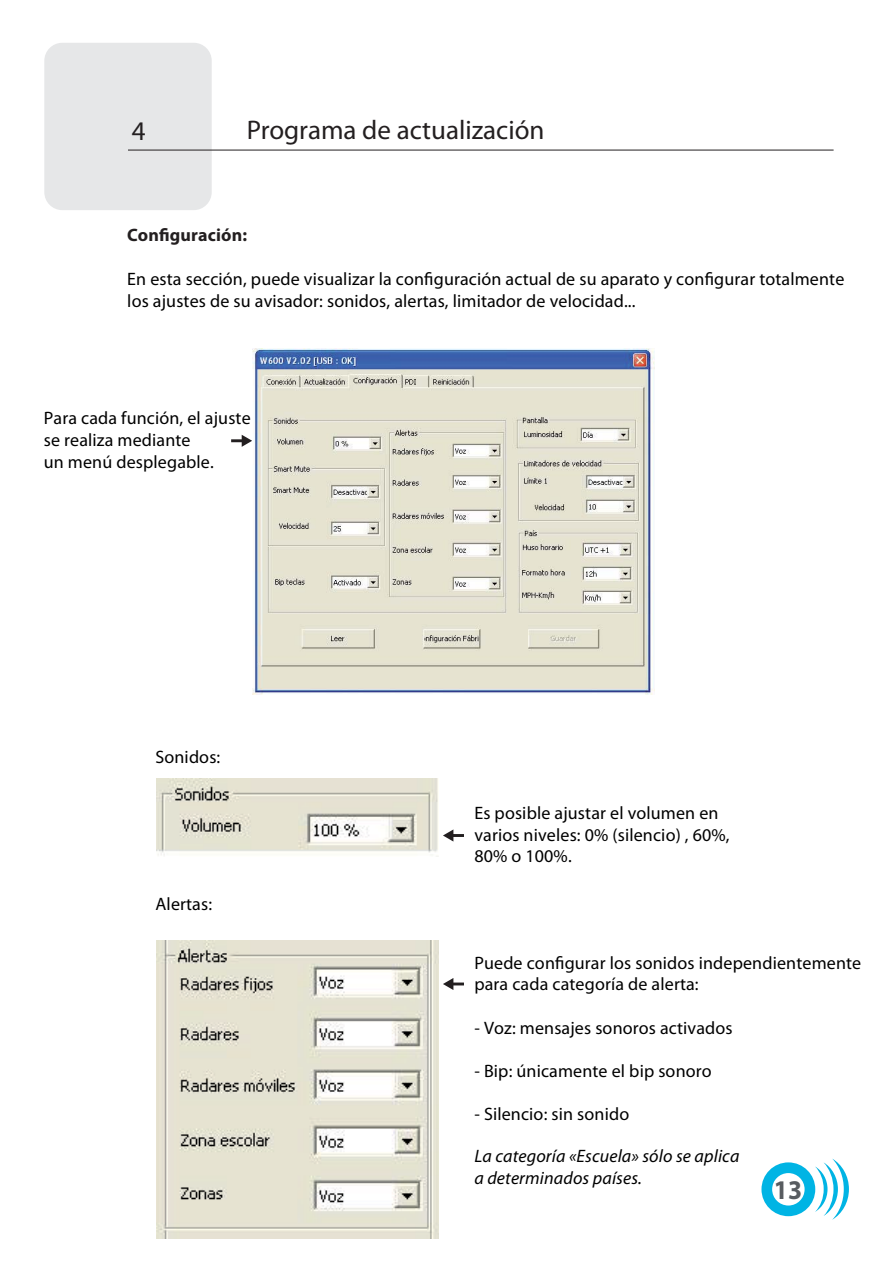
<style>
.page{position:relative;width:893px;height:1263px;background:#fff}
.page>*{position:absolute;margin:0;border:0;box-sizing:border-box;transform-origin:0 0}
.t1{font:700 27.15px "Myriad Pro";color:#585c60;scale:.94 1}
.t2{font:27px "Myriad Pro";color:#231f20}
.t3{font:18px/21.6px "Myriad Pro";letter-spacing:.01em;color:#000}
.t4{font:italic 18px/21.6px "Myriad Pro";letter-spacing:.01em;color:#000}
.t5{font:700 18px "Myriad Pro";letter-spacing:.01em;color:#231f20}
</style>
<div class="page">
<svg style="left:761px;top:1159px;width:88px;height:61px"></svg>
<div style="left:44px;top:43px;width:168px;height:167px;background:#e6e7e8;border-radius:18px"></div>
<svg style="left:231px;top:435px;width:21px;height:12px"></svg>
<svg style="left:443px;top:829px;width:21px;height:13px"></svg>
<svg style="left:443px;top:978px;width:21px;height:12px"></svg>
<img style="left:156px;top:778px;width:282px;height:79px">
<img style="left:156px;top:940px;width:282px;height:299px">
<img style="left:252px;top:349px;width:402px;height:345px">
<h2 class="t2" style="left:132px;top:121px;width:15px">4</h2>
<h2 class="t2" style="left:247px;top:119px;width:299px">Programa de actualización</h2>
<p class="t5" style="left:127px;top:228px;width:121px">Configuración:</p>
<p class="t3" style="left:127px;top:270px;width:718px">En esta sección, puede visualizar la configuración actual de su aparato y configurar totalmente los ajustes de su avisador: sonidos, alertas, limitador de velocidad...</p>
<p class="t3" style="left:44px;top:409px;width:208px">Para cada función, el ajuste se realiza mediante<br>un menú desplegable.</p>
<p class="t3" style="left:155px;top:748px;width:66px">Sonidos:</p>
<p class="t3" style="left:155px;top:895px;width:58px">Alertas:</p>
<p class="t3" style="left:474px;top:803px;width:257px">Es posible ajustar el volumen en varios niveles: 0% (silencio) , 60%,<br>80% o 100%.</p>
<p class="t3" style="left:474px;top:953px;width:388px">Puede configurar los sonidos independientemente para cada categoría de alerta:</p>
<p class="t3" style="left:474px;top:1018px;width:260px">- Voz: mensajes sonoros activados</p>
<p class="t3" style="left:474px;top:1061px;width:239px">- Bip: únicamente el bip sonoro</p>
<p class="t3" style="left:474px;top:1104px;width:156px">- Silencio: sin sonido</p>
<p class="t4" style="left:474px;top:1147px;width:267px">La categoría «Escuela» sólo se aplica a determinados países.</p>
<h1 class="t1" style="left:774px;top:1179px;width:31px">13</h1>
</div>
